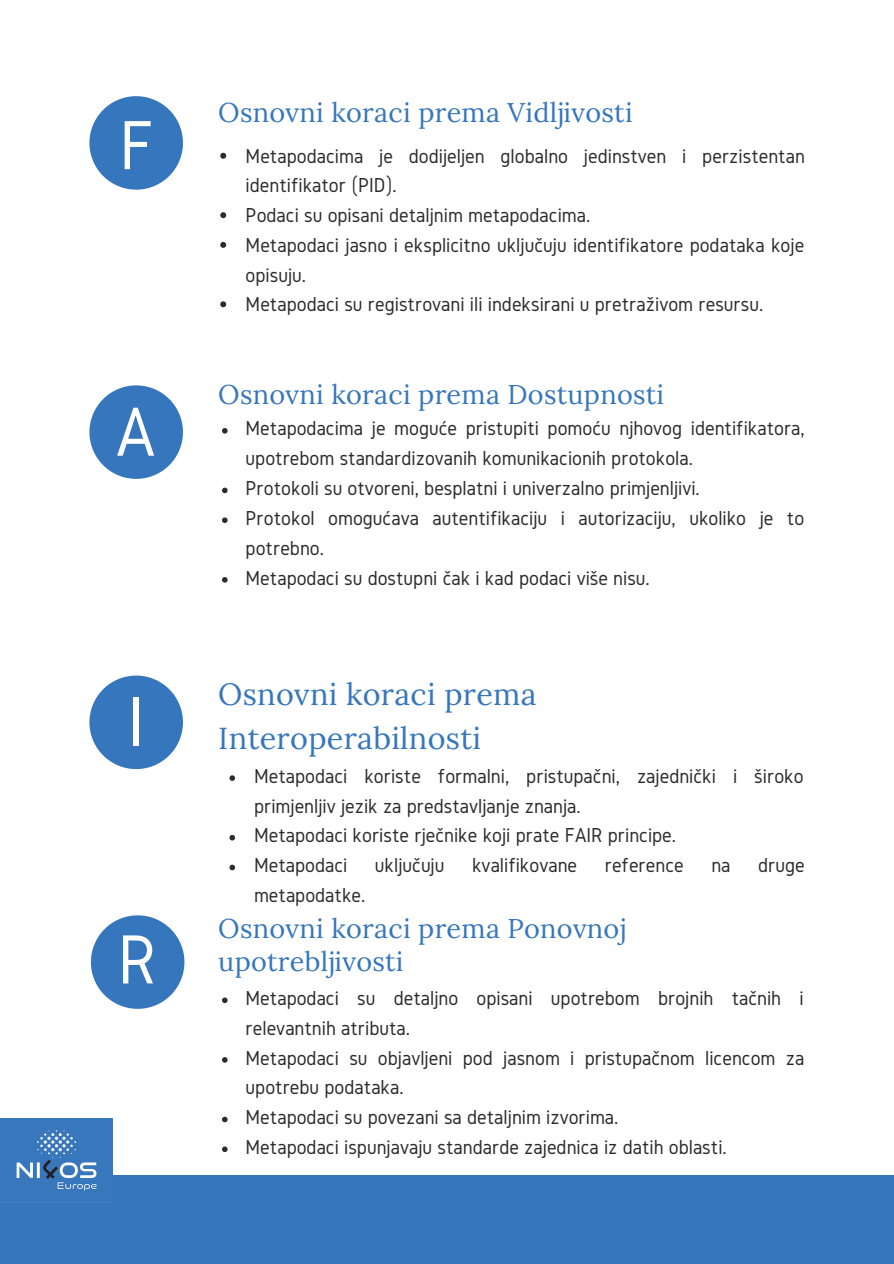
<style>
.page{position:relative;width:894px;height:1264px;background:#fff}
.page>*{position:absolute;margin:0;border:0;box-sizing:border-box;transform-origin:0 0}
.t1{font:72px "Gidole";color:#fff}
.t2{font:30.6px "Lora";letter-spacing:.01em;color:#3676bc}
.t3{font:27px "Lora";letter-spacing:.01em;color:#3676bc}
.t4{font:21px/29.8px "Gidole";color:#2c2c2c}
</style>
<div class="page">
<svg style="left:220px;top:153px;width:6px;height:6px"></svg>
<svg style="left:220px;top:212px;width:6px;height:6px"></svg>
<svg style="left:220px;top:242px;width:6px;height:6px"></svg>
<svg style="left:220px;top:301px;width:6px;height:6px"></svg>
<svg style="left:89px;top:96px;width:94px;height:94px"></svg>
<div style="left:0;top:1175px;width:893px;height:88px;background:#3676bc"></div>
<img style="left:0;top:1118px;width:113px;height:73px">
<svg style="left:222px;top:428px;width:5px;height:5px"></svg>
<svg style="left:222px;top:487px;width:5px;height:6px"></svg>
<svg style="left:222px;top:517px;width:5px;height:6px"></svg>
<svg style="left:222px;top:577px;width:5px;height:5px"></svg>
<svg style="left:89px;top:385px;width:94px;height:94px"></svg>
<svg style="left:229px;top:775px;width:6px;height:6px"></svg>
<svg style="left:229px;top:834px;width:6px;height:6px"></svg>
<svg style="left:229px;top:864px;width:6px;height:6px"></svg>
<svg style="left:89px;top:675px;width:94px;height:95px"></svg>
<svg style="left:222px;top:997px;width:5px;height:6px"></svg>
<svg style="left:222px;top:1057px;width:5px;height:5px"></svg>
<svg style="left:222px;top:1116px;width:5px;height:6px"></svg>
<svg style="left:222px;top:1146px;width:5px;height:6px"></svg>
<svg style="left:91px;top:915px;width:94px;height:94px"></svg>
<p class="t1" style="left:119px;top:105px;width:37px">F</p>
<p class="t1" style="left:116px;top:392px;width:41px">A</p>
<p class="t1" style="left:127px;top:682px;width:18px">I</p>
<p class="t1" style="left:118px;top:919px;width:40px">R</p>
<p class="t3" style="left:218px;top:95px;width:415px">Osnovni koraci prema Vidljivosti</p>
<p class="t4" style="left:245px;top:141px;width:560px">Metapodacima je dodijeljen globalno jedinstven i perzistentan identifikator (PID).</p>
<p class="t4" style="left:245px;top:200px;width:346px">Podaci su opisani detaljnim metapodacima.</p>
<p class="t4" style="left:245px;top:230px;width:560px">Metapodaci jasno i eksplicitno uključuju identifikatore podataka koje opisuju.</p>
<p class="t4" style="left:245px;top:289px;width:519px">Metapodaci su registrovani ili indeksirani u pretraživom resursu.</p>
<p class="t3" style="left:218px;top:377px;width:447px">Osnovni koraci prema Dostupnosti</p>
<p class="t4" style="left:245px;top:413px;width:560px">Metapodacima je moguće pristupiti pomoću njhovog identifikatora, upotrebom standardizovanih komunikacionih protokola.</p>
<p class="t4" style="left:245px;top:473px;width:455px">Protokoli su otvoreni, besplatni i univerzalno primjenljivi.</p>
<p class="t4" style="left:245px;top:502px;width:560px">Protokol omogućava autentifikaciju i autorizaciju, ukoliko je to potrebno.</p>
<p class="t4" style="left:245px;top:562px;width:405px">Metapodaci su dostupni čak i kad podaci više nisu.</p>
<p class="t2" style="left:218px;top:673px;width:320px">Osnovni koraci prema</p>
<p class="t2" style="left:218px;top:718px;width:264px">Interoperabilnosti</p>
<p class="t4" style="left:254px;top:760px;width:551px">Metapodaci koriste formalni, pristupačni, zajednički i široko primjenljiv jezik za predstavljanje znanja.</p>
<p class="t4" style="left:254px;top:820px;width:423px">Metapodaci koriste rječnike koji prate FAIR principe.</p>
<p class="t4" style="left:254px;top:850px;width:95px">Metapodaci</p>
<p class="t4" style="left:375px;top:850px;width:71px">uključuju</p>
<p class="t4" style="left:472px;top:850px;width:106px">kvalifikovane</p>
<p class="t4" style="left:604px;top:850px;width:80px">reference</p>
<p class="t4" style="left:711px;top:850px;width:21px">na</p>
<p class="t4" style="left:758px;top:850px;width:48px">druge</p>
<p class="t4" style="left:254px;top:879px;width:113px">metapodatke.</p>
<p class="t3" style="left:218px;top:910px;width:408px">Osnovni koraci prema Ponovnoj</p>
<p class="t3" style="left:218px;top:944px;width:187px">upotrebljivosti</p>
<p class="t4" style="left:245px;top:982px;width:559px">Metapodaci su detaljno opisani upotrebom brojnih tačnih i relevantnih atributa.</p>
<p class="t4" style="left:245px;top:1042px;width:560px">Metapodaci su objavljeni pod jasnom i pristupačnom licencom za upotrebu podataka.</p>
<p class="t4" style="left:245px;top:1101px;width:374px">Metapodaci su povezani sa detaljnim izvorima.</p>
<p class="t4" style="left:245px;top:1131px;width:482px">Metapodaci ispunjavaju standarde zajednica iz datih oblasti.</p>
</div>
